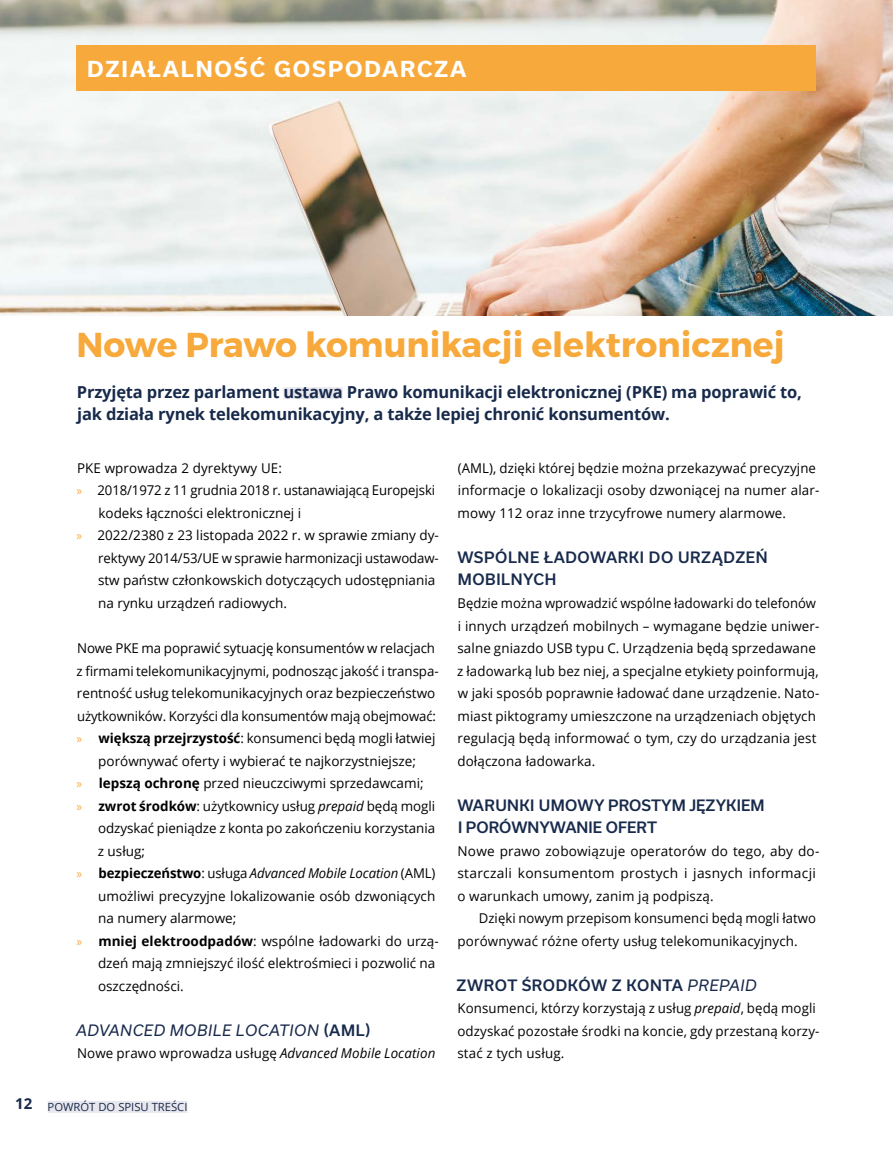
<style>
.page{position:relative;width:893px;height:1149px;background:#fff}
.page>*{position:absolute;margin:0;border:0;box-sizing:border-box;transform-origin:0 0}
.t1{font:34.5px "Trueno Bd";color:#f7a93b}
.t2{font:700 21px "Usual";letter-spacing:.09em;color:#fff}
.t3{font:700 16.5px/22.5px "Open Sans";letter-spacing:-.01em;color:#182a4b}
.t4{font:500 15px/22.5px "Usual";letter-spacing:.025em;color:#182a4b}
.t5{font:500 15px/22.5px "Usual";letter-spacing:.005em;color:#182a4b}
.t6{font:italic 15px "Usual";letter-spacing:.04em;color:#182a4b}
.t7{font:13.5px/22.5px "Open Sans";letter-spacing:.005em;color:#000}
.t8{font:13.5px/22.5px "Open Sans";letter-spacing:.005em;color:#000;scale:.96 1}
.t9{font:italic 13.5px "Open Sans";letter-spacing:-.005em;color:#000}
.t10{font:11.25px "Open Sans";color:#182a4b}
.s1{font-family:"Myriad Pro";color:#f7a93b}
.s2{font-weight:700}
.s3{font-style:italic}
.s4{font-family:"Myriad Pro";font-style:normal;color:#f7a93b}
.s5{font-weight:700;font-style:normal}
.s6{font-style:normal}
.s7{font-weight:500;font-style:normal}
.s8{font-weight:400;font-style:italic}
</style>
<div class="page">
<div style="left:48px;top:1100px;width:140px;height:12px;background:#e8e7ed"></div>
<img style="left:0;top:0;width:893px;height:315px">
<div style="left:283px;top:387px;width:60px;height:12px;background:#e8e7ed"></div>
<div style="left:76px;top:46px;width:740px;height:45px;background:#f7a93b"></div>
<h2 class="t2" style="left:87px;top:57px;width:381px">DZIAŁALNOŚĆ GOSPODARCZA</h2>
<h1 class="t1" style="left:76px;top:323px;width:710px">Nowe Prawo komunikacji elektronicznej</h1>
<p class="t3" style="left:77px;top:380px;width:727px">Przyjęta przez parlament ustawa Prawo komunikacji elektronicznej (PKE) ma poprawić to, jak działa rynek telekomunikacyjny, a także lepiej chronić konsumentów.</p>
<p class="t7" style="left:77px;top:456px;width:206px">PKE wprowadza 2 dyrektywy UE:</p>
<p class="t7" style="left:77px;top:479px;width:360px"><span class="s1">»</span> 2018/1972 z 11 grudnia 2018 r. ustanawiającą Europejski</p>
<p class="t7" style="left:98px;top:501px;width:204px">kodeks łączności elektronicznej i</p>
<p class="t7" style="left:77px;top:524px;width:364px"><span class="s1">»</span> 2022/2380 z 23 listopada 2022 r. w sprawie zmiany dy-</p>
<p class="t7" style="left:98px;top:546px;width:342px">rektywy 2014/53/UE w sprawie harmonizacji ustawodaw-</p>
<p class="t7" style="left:98px;top:569px;width:339px">stw państw członkowskich dotyczących udostępniania</p>
<p class="t7" style="left:98px;top:591px;width:190px">na rynku urządzeń radiowych.</p>
<p class="t7" style="left:77px;top:636px;width:360px">Nowe PKE ma poprawić sytuację konsumentów w relacjach</p>
<p class="t7" style="left:77px;top:659px;width:364px">z firmami telekomunikacyjnymi, podnosząc jakość i transpa-</p>
<p class="t7" style="left:77px;top:681px;width:360px">rentność usług telekomunikacyjnych oraz bezpieczeństwo</p>
<p class="t7" style="left:77px;top:704px;width:361px">użytkowników. Korzyści dla konsumentów mają obejmować:</p>
<p class="t7" style="left:77px;top:726px;width:360px"><span class="s1">»</span> <span class="s2">większą przejrzystość</span>: konsumenci będą mogli łatwiej</p>
<p class="t7" style="left:98px;top:749px;width:319px">porównywać oferty i wybierać te najkorzystniejsze;</p>
<p class="t7" style="left:77px;top:771px;width:349px"><span class="s1">»</span> <span class="s2">lepszą ochronę</span> przed nieuczciwymi sprzedawcami;</p>
<p class="t7" style="left:77px;top:794px;width:360px"><span class="s1">»</span> <span class="s2">zwrot środków</span>: użytkownicy usług <span class="s3">prepaid</span> będą mogli</p>
<p class="t7" style="left:98px;top:816px;width:339px">odzyskać pieniądze z konta po zakończeniu korzystania</p>
<p class="t7" style="left:98px;top:839px;width:49px">z usług;</p>
<p class="t9" style="left:77px;top:863px;width:360px"><span class="s4">»</span> <span class="s5">bezpieczeństwo</span><span class="s6">: usługa</span> Advanced Mobile Location <span class="s6">(AML)</span></p>
<p class="t7" style="left:98px;top:884px;width:338px">umożliwi precyzyjne lokalizowanie osób dzwoniących</p>
<p class="t7" style="left:98px;top:906px;width:140px">na numery alarmowe;</p>
<p class="t7" style="left:77px;top:929px;width:364px"><span class="s1">»</span> <span class="s2">mniej elektroodpadów</span>: wspólne ładowarki do urzą-</p>
<p class="t7" style="left:98px;top:951px;width:339px">dzeń mają zmniejszyć ilość elektrośmieci i pozwolić na</p>
<p class="t7" style="left:98px;top:974px;width:87px">oszczędności.</p>
<p class="t6" style="left:76px;top:1021px;width:296px">ADVANCED MOBILE LOCATION <span class="s7">(AML)</span></p>
<p class="t7" style="left:77px;top:1041px;width:360px">Nowe prawo wprowadza usługę <span class="s3">Advanced Mobile Location</span></p>
<p class="t10" style="left:15px;top:1099px;width:174px"><sup>12</sup> POWRÓT DO SPISU TREŚCI</p>
<p class="t7" style="left:458px;top:456px;width:363px">(AML), dzięki której będzie można przekazywać precyzyjne informacje o lokalizacji osoby dzwoniącej na numer alar&shy;mowy 112 oraz inne trzycyfrowe numery alarmowe.</p>
<p class="t4" style="left:457px;top:546px;width:312px">WSPÓLNE ŁADOWARKI DO URZĄDZEŃ<br>MOBILNYCH</p>
<p class="t8" style="left:457px;top:591px;width:379px">Będzie można wprowadzić wspólne ładowarki do telefonów i innych urządzeń mobilnych – wymagane będzie uniwer&shy;salne gniazdo USB typu C. Urządzenia będą sprzedawane z ładowarką lub bez niej, a specjalne etykiety poinformują, w jaki sposób poprawnie ładować dane urządzenie. Nato&shy;miast piktogramy umieszczone na urządzeniach objętych regulacją będą informować o tym, czy do urządzania jest dołączona ładowarka.</p>
<p class="t5" style="left:457px;top:793px;width:309px">WARUNKI UMOWY PROSTYM JĘZYKIEM<br>I PORÓWNYWANIE OFERT</p>
<p class="t7" style="left:457px;top:839px;width:364px">Nowe prawo zobowiązuje operatorów do tego, aby do&shy;starczali konsumentom prostych i jasnych informacji o warunkach umowy, zanim ją podpiszą.</p>
<p class="t7" style="left:458px;top:906px;width:360px;text-indent:21px">Dzięki nowym przepisom konsumenci będą mogli łatwo porównywać różne oferty usług telekomunikacyjnych.</p>
<p class="t4" style="left:457px;top:973px;width:301px">ZWROT ŚRODKÓW Z KONTA <span class="s8">PREPAID</span></p>
<p class="t7" style="left:457px;top:996px;width:364px">Konsumenci, którzy korzystają z usług <span class="s3">prepaid</span>, będą mogli odzyskać pozostałe środki na koncie, gdy przestaną korzy&shy;stać z tych usług.</p>
</div>
